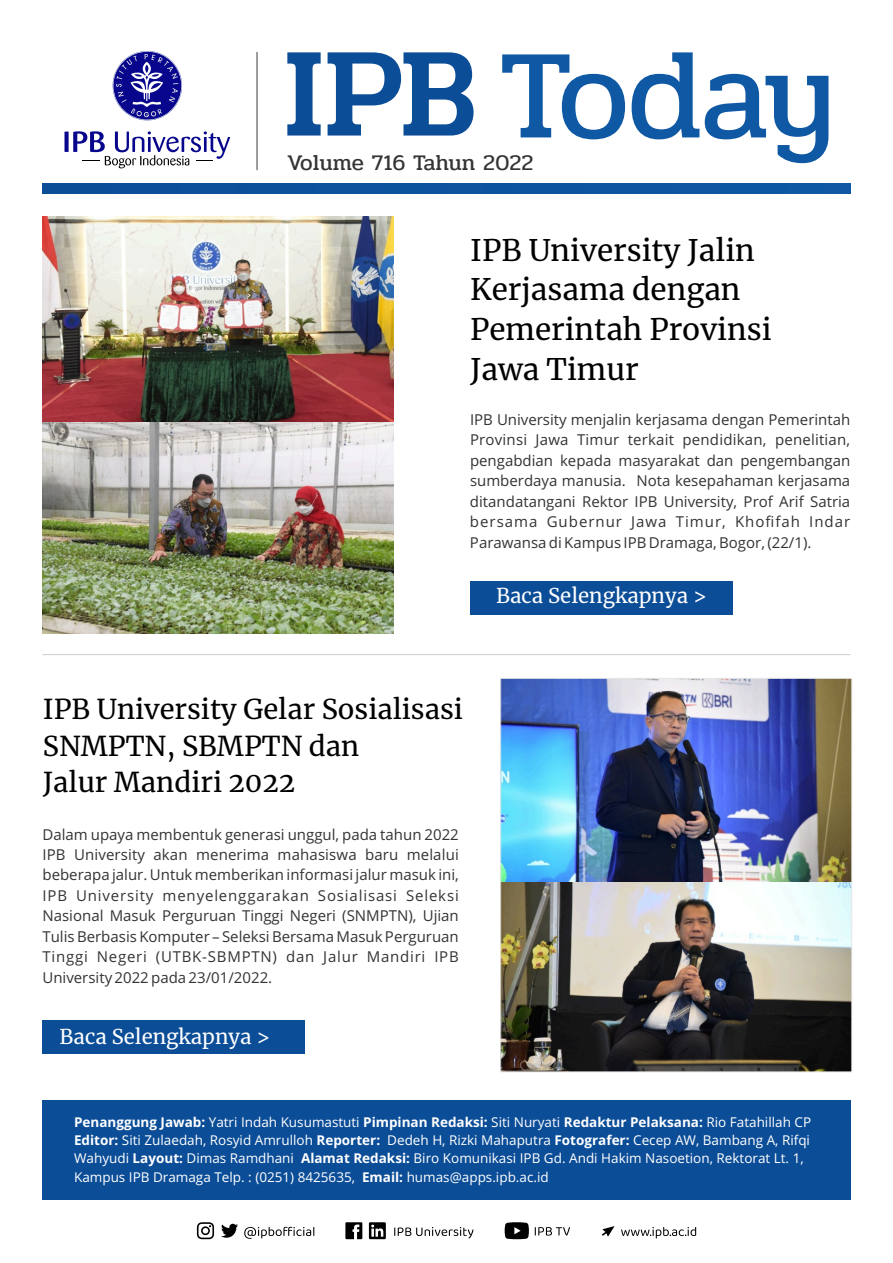
<style>
.page{position:relative;width:893px;height:1263px;background:#fff}
.page>*{position:absolute;margin:0;border:0;box-sizing:border-box;transform-origin:0 0}
.t1{font:29.7px/39.6px "Merriweather";color:#000}
.t2{font:27.3px/36.6px "Merriweather";color:#000}
.t3{font:22.5px "Pridi";color:#343434}
.t4{font:20.4px "Merriweather";color:#fff}
.t5{font:15px/20.4px "Open Sans";color:#343434;text-align:justify}
.t6{font:13.5px/18.5px "Open Sans";color:#fff}
.t7{font:700 13.5px "Open Sans";color:#fff}
.s1{font-weight:400}
.s2{font-weight:700}
</style>
<div class="page">
<div style="left:42px;top:1100px;width:809px;height:99px;background:#0b4d97"></div>
<div style="left:64px;top:132px;width:5px;height:20px;background:#07068c"></div>
<svg style="left:73px;top:131px;width:157px;height:37px"></svg>
<svg style="left:113px;top:51px;width:69px;height:70px"></svg>
<svg style="left:287px;top:52px;width:187px;height:84px"></svg>
<svg style="left:502px;top:52px;width:326px;height:111px"></svg>
<hr style="left:256px;top:52px;width:2px;height:118px;background:#4e4e4e">
<div style="left:43px;top:184px;width:807px;height:9px;background:#0c529e"></div>
<hr style="left:42px;top:654px;width:808px;height:1px;background:#cdcdcd">
<img style="left:42px;top:217px;width:352px;height:205px">
<img style="left:42px;top:422px;width:352px;height:212px">
<img style="left:502px;top:881px;width:348px;height:189px">
<img style="left:502px;top:680px;width:348px;height:201px">
<div style="left:500px;top:678px;width:352px;height:394px;border:1px solid #e7e7e7"></div>
<div style="left:470px;top:581px;width:262px;height:33px;background:#0b4d97"></div>
<svg style="left:221px;top:1224px;width:17px;height:14px"></svg>
<svg style="left:197px;top:1222px;width:17px;height:17px"></svg>
<svg style="left:244px;top:1227px;width:70px;height:12px"></svg>
<svg style="left:345px;top:1222px;width:17px;height:17px"></svg>
<svg style="left:505px;top:1222px;width:24px;height:17px"></svg>
<svg style="left:535px;top:1227px;width:35px;height:8px"></svg>
<svg style="left:621px;top:1227px;width:75px;height:11px"></svg>
<svg style="left:602px;top:1226px;width:13px;height:11px"></svg>
<svg style="left:369px;top:1222px;width:17px;height:17px"></svg>
<svg style="left:394px;top:1227px;width:79px;height:11px"></svg>
<div style="left:42px;top:1020px;width:262px;height:33px;background:#0b4d97"></div>
<h3 class="t3" style="left:287px;top:153px;width:248px">Volume 716 Tahun 2022</h3>
<h1 class="t1" style="left:470px;top:230px;width:303px">IPB University Jalin<br>Kerjasama dengan<br>Pemerintah Provinsi<br>Jawa Timur</h1>
<p class="t5" style="left:470px;top:411px;width:382px">IPB University menjalin kerjasama dengan Pemerintah Provinsi Jawa Timur terkait pendidikan, penelitian, pengabdian kepada masyarakat dan pengembangan sumberdaya manusia. Nota kesepahaman kerjasama ditandatangani Rektor IPB University, Prof Arif Satria bersama Gubernur Jawa Timur, Khofifah Indar Parawansa di Kampus IPB Dramaga, Bogor, (22/1).</p>
<h3 class="t4" style="left:496px;top:583px;width:212px">Baca Selengkapnya &gt;</h3>
<h2 class="t2" style="left:43px;top:691px;width:422px">IPB University Gelar Sosialisasi<br>SNMPTN, SBMPTN dan<br>Jalur Mandiri 2022</h2>
<p class="t5" style="left:42px;top:825px;width:418px">Dalam upaya membentuk generasi unggul, pada tahun 2022<br>IPB University akan menerima mahasiswa baru melalui beberapa jalur. Untuk memberikan informasi jalur masuk ini, IPB University menyelenggarakan Sosialisasi Seleksi Nasional Masuk Perguruan Tinggi Negeri (SNMPTN), Ujian Tulis Berbasis Komputer – Seleksi Bersama Masuk Perguruan Tinggi Negeri (UTBK-SBMPTN) dan Jalur Mandiri IPB University 2022 pada 23/01/2022.</p>
<h3 class="t4" style="left:60px;top:1024px;width:212px">Baca Selengkapnya &gt;</h3>
<p class="t7" style="left:74px;top:1116px;width:739px">Penanggung Jawab: <span class="s1">Yatri Indah Kusumastuti</span> Pimpinan Redaksi: <span class="s1">Siti Nuryati</span> Redaktur Pelaksana: <span class="s1">Rio Fatahillah CP</span></p>
<p class="t6" style="left:74px;top:1132px;width:737px"><span class="s2">Editor:</span> Siti Zulaedah, Rosyid Amrulloh <span class="s2">Reporter:</span> Dedeh H, Rizki Mahaputra <span class="s2">Fotografer:</span> Cecep AW, Bambang A, Rifqi<br>Wahyudi <span class="s2">Layout:</span> Dimas Ramdhani <span class="s2">Alamat Redaksi:</span> Biro Komunikasi IPB Gd. Andi Hakim Nasoetion, Rektorat Lt. 1,<br>Kampus IPB Dramaga Telp. : (0251) 8425635, <span class="s2">Email:</span> humas@apps.ipb.ac.id</p>
</div>
